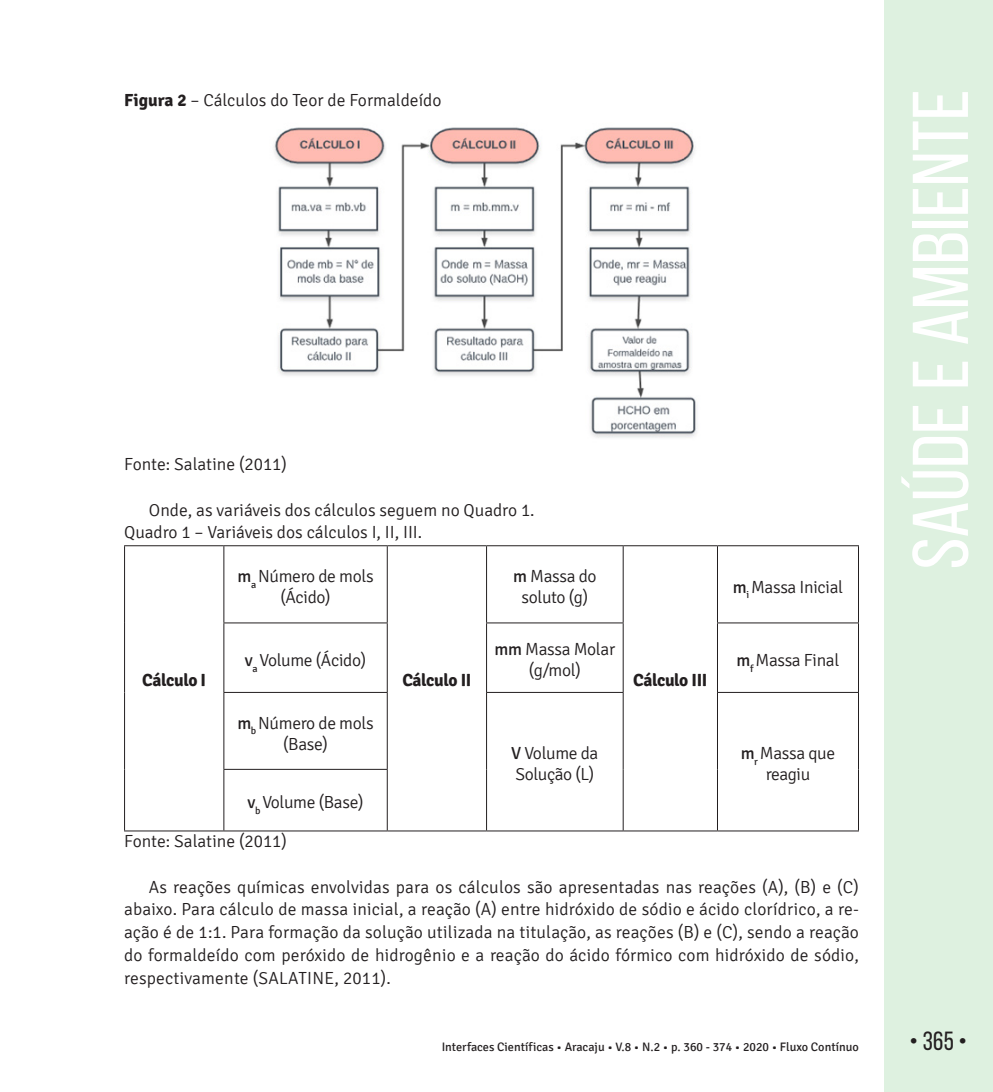
<style>
.page{position:relative;width:993px;height:1092px;background:#fff}
.page>*{position:absolute;margin:0;border:0;box-sizing:border-box;transform-origin:0 0}
.t1{font:78.75px "Bebas Neue";color:#fff;scale:1.09 1}
.t2{font:26.25px "Bebas Neue";color:#231f20}
.TEXTO{font:300 17.5px/22.8px "Signika";color:#231f20;text-align:justify}
.Texto_Tabela{font:300 17.5px/21px "Signika";letter-spacing:-.02em;color:#231f20;text-align:center}
.Texto_Tabela-2{font:700 17.5px "Signika";letter-spacing:-.02em;color:#231f20}
.t3{font:12.25px "Signika";color:#231f20}
.s1{font-weight:700}
.s2{font-weight:400}
</style>
<div class="page">
<div style="left:883px;top:0;width:109px;height:1091px;background:#def1e0"></div>
<img style="left:274px;top:127px;width:423px;height:311px">
<hr style="left:124px;top:545px;width:100px;height:1px;background:#231f20">
<hr style="left:124px;top:546px;width:1px;height:77px;background:#231f20">
<hr style="left:224px;top:545px;width:163px;height:1px;background:#231f20">
<hr style="left:223px;top:546px;width:1px;height:76px;background:#231f20">
<hr style="left:387px;top:545px;width:99px;height:1px;background:#231f20">
<hr style="left:386px;top:546px;width:1px;height:76px;background:#231f20">
<hr style="left:486px;top:545px;width:137px;height:1px;background:#231f20">
<hr style="left:486px;top:546px;width:1px;height:76px;background:#231f20">
<hr style="left:623px;top:545px;width:94px;height:1px;background:#231f20">
<hr style="left:622px;top:546px;width:1px;height:76px;background:#231f20">
<hr style="left:717px;top:545px;width:141px;height:1px;background:#231f20">
<hr style="left:716px;top:546px;width:1px;height:76px;background:#231f20">
<hr style="left:857px;top:546px;width:1px;height:76px;background:#231f20">
<hr style="left:124px;top:623px;width:1px;height:69px;background:#231f20">
<hr style="left:223px;top:622px;width:164px;height:1px;background:#231f20">
<hr style="left:223px;top:623px;width:1px;height:69px;background:#231f20">
<hr style="left:386px;top:623px;width:1px;height:69px;background:#231f20">
<hr style="left:486px;top:622px;width:137px;height:1px;background:#231f20">
<hr style="left:486px;top:623px;width:1px;height:69px;background:#231f20">
<hr style="left:622px;top:623px;width:1px;height:69px;background:#231f20">
<hr style="left:716px;top:622px;width:142px;height:1px;background:#231f20">
<hr style="left:716px;top:623px;width:1px;height:69px;background:#231f20">
<hr style="left:857px;top:623px;width:1px;height:69px;background:#231f20">
<hr style="left:124px;top:692px;width:1px;height:77px;background:#231f20">
<hr style="left:223px;top:692px;width:164px;height:1px;background:#231f20">
<hr style="left:223px;top:692px;width:1px;height:76px;background:#231f20">
<hr style="left:386px;top:692px;width:1px;height:76px;background:#231f20">
<hr style="left:486px;top:692px;width:137px;height:1px;background:#231f20">
<hr style="left:486px;top:692px;width:1px;height:77px;background:#231f20">
<hr style="left:622px;top:692px;width:1px;height:77px;background:#231f20">
<hr style="left:716px;top:692px;width:142px;height:1px;background:#231f20">
<hr style="left:716px;top:692px;width:1px;height:77px;background:#231f20">
<hr style="left:857px;top:692px;width:1px;height:77px;background:#231f20">
<hr style="left:124px;top:769px;width:1px;height:61px;background:#231f20">
<hr style="left:223px;top:768px;width:164px;height:1px;background:#231f20">
<hr style="left:223px;top:769px;width:1px;height:61px;background:#231f20">
<hr style="left:386px;top:769px;width:1px;height:61px;background:#231f20">
<hr style="left:486px;top:769px;width:1px;height:61px;background:#231f20">
<hr style="left:622px;top:769px;width:1px;height:61px;background:#231f20">
<hr style="left:716px;top:769px;width:1px;height:61px;background:#231f20">
<hr style="left:857px;top:769px;width:1px;height:61px;background:#231f20">
<hr style="left:124px;top:830px;width:100px;height:1px;background:#231f20">
<hr style="left:224px;top:830px;width:163px;height:1px;background:#231f20">
<hr style="left:387px;top:830px;width:99px;height:1px;background:#231f20">
<hr style="left:486px;top:830px;width:137px;height:1px;background:#231f20">
<hr style="left:623px;top:830px;width:94px;height:1px;background:#231f20">
<hr style="left:717px;top:830px;width:141px;height:1px;background:#231f20">
<p class="TEXTO" style="left:124px;top:89px;width:319px"><span class="s1">Figura 2</span> – Cálculos do Teor de Formaldeído</p>
<p class="TEXTO" style="left:124px;top:453px;width:164px">Fonte: Salatine (2011)</p>
<p class="TEXTO" style="left:149px;top:498px;width:387px">Onde, as variáveis dos cálculos seguem no Quadro 1.</p>
<p class="TEXTO" style="left:124px;top:521px;width:299px">Quadro 1 – Variáveis dos cálculos I, II, III.</p>
<p class="Texto_Tabela" style="left:237px;top:566px;width:138px"><span class="s2">m</span><sub>a</sub> Número de mols (Ácido)</p>
<p class="Texto_Tabela" style="left:513px;top:566px;width:85px"><span class="s2">m</span> Massa do soluto (g)</p>
<p class="Texto_Tabela" style="left:732px;top:576px;width:112px"><span class="s2">m</span><sub>i</sub> Massa Inicial</p>
<p class="Texto_Tabela-2" style="left:142px;top:669px;width:65px">Cálculo I</p>
<p class="Texto_Tabela" style="left:245px;top:649px;width:123px"><span class="s2">v</span><sub>a</sub> Volume (Ácido)</p>
<p class="Texto_Tabela" style="left:494px;top:639px;width:122px"><span class="s2">mm</span> Massa Molar (g/mol)</p>
<p class="Texto_Tabela" style="left:736px;top:649px;width:104px"><span class="s2">m</span><sub>f</sub> Massa Final</p>
<p class="Texto_Tabela" style="left:237px;top:712px;width:138px"><span class="s2">m</span><sub>b</sub> Número de mols (Base)</p>
<p class="Texto_Tabela-2" style="left:402px;top:669px;width:71px">Cálculo II</p>
<p class="Texto_Tabela-2" style="left:633px;top:669px;width:76px">Cálculo III</p>
<p class="Texto_Tabela" style="left:511px;top:743px;width:89px;text-align:left"><span class="s2">V</span> Volume da<br>Solução (L)</p>
<p class="Texto_Tabela" style="left:740px;top:743px;width:96px"><span class="s2">m</span><sub>r</sub> Massa que reagiu</p>
<p class="Texto_Tabela" style="left:247px;top:792px;width:117px"><span class="s2">v</span><sub>b</sub> Volume (Base)</p>
<p class="TEXTO" style="left:124px;top:830px;width:164px">Fonte: Salatine (2011)</p>
<p class="TEXTO" style="left:124px;top:875px;width:736px;text-indent:25px">As reações químicas envolvidas para os cálculos são apresentadas nas reações (A), (B) e (C) abaixo. Para cálculo de massa inicial, a reação (A) entre hidróxido de sódio e ácido clorídrico, a re&shy;ação é de 1:1. Para formação da solução utilizada na titulação, as reações (B) e (C), sendo a reação do formaldeído com peróxido de hidrogênio e a reação do ácido fórmico com hidróxido de sódio, respectivamente (SALATINE, 2011).</p>
<h1 class="t1" style="left:897px;top:569px;width:442px;rotate:-90deg">Saúde e Ambiente</h1>
<p class="t3" style="left:441px;top:1040px;width:418px">Interfaces Científicas • Aracaju • V.8 • N.2 • p. 360 - 374 • 2020 • Fluxo Contínuo</p>
<h2 class="t2" style="left:909px;top:1026px;width:59px">• 365 •</h2>
</div>
